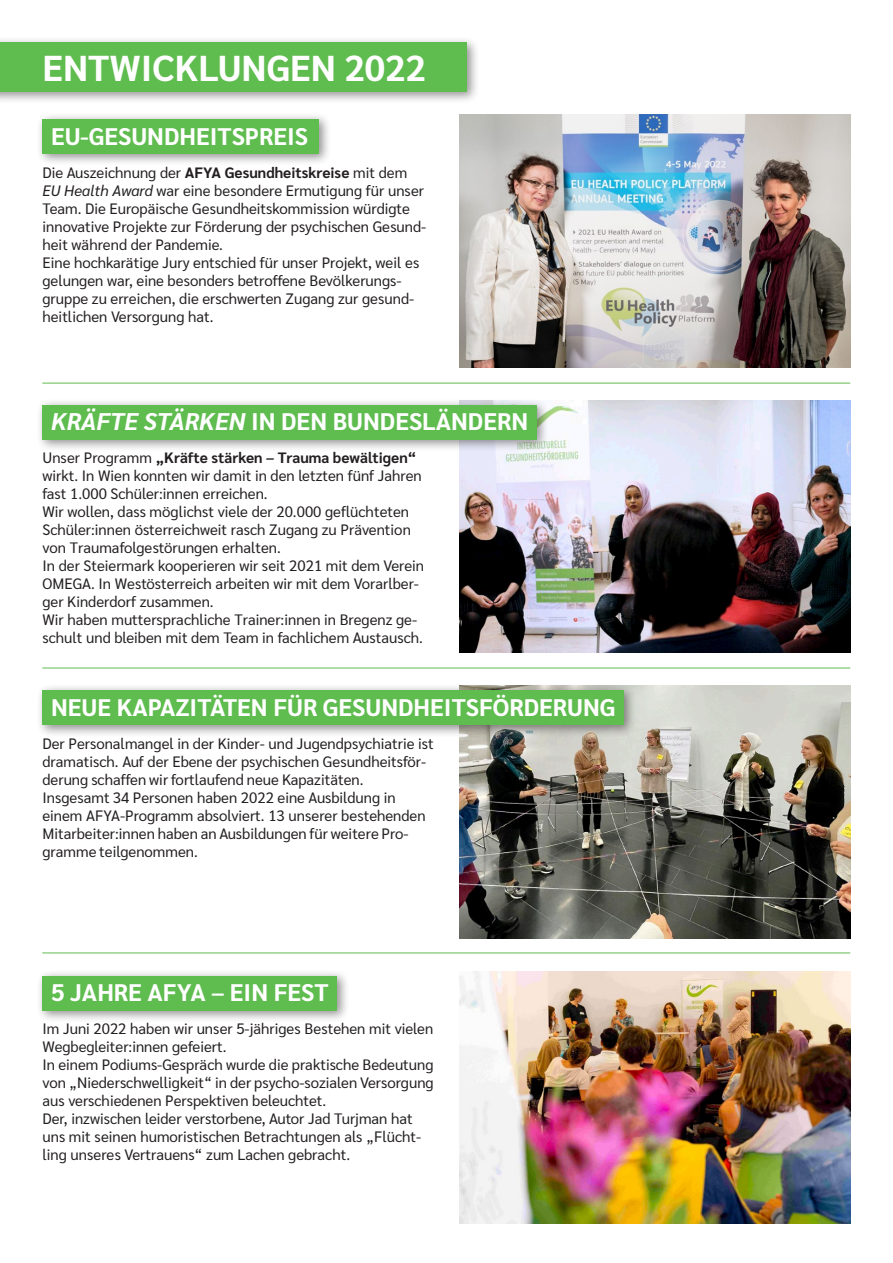
<style>
.page{position:relative;width:893px;height:1263px;background:#fff}
.page>*{position:absolute;margin:0;border:0;box-sizing:border-box;transform-origin:0 0}
.t1{font:700 36px "Sarabun";color:#fff}
.t2{font:700 24px "Sarabun";color:#fff}
.t3{font:15px/18px "Sarabun";color:#231f20}
.s1{font-weight:700}
.s2{font-style:italic}
</style>
<div class="page">
<img style="left:459px;top:686px;width:391px;height:252px">
<img style="left:459px;top:115px;width:391px;height:252px">
<img style="left:459px;top:971px;width:391px;height:253px">
<div style="left:36px;top:113px;width:295px;height:53px;background:#231f20;opacity:.5"></div>
<div style="left:43px;top:119px;width:276px;height:35px;background:#5fbc4f"></div>
<div style="left:36px;top:969px;width:313px;height:54px;background:#231f20;opacity:.5"></div>
<div style="left:43px;top:976px;width:294px;height:34px;background:#5fbc4f"></div>
<div style="left:0;top:36px;width:479px;height:68px;background:#231f20;opacity:.5"></div>
<div style="left:0;top:43px;width:467px;height:49px;background:#5fbc4f"></div>
<hr style="left:42px;top:383px;width:808px;height:1px;background:#5fbc4f">
<hr style="left:42px;top:952px;width:808px;height:1px;background:#5fbc4f">
<img style="left:459px;top:400px;width:391px;height:253px">
<div style="left:36px;top:684px;width:601px;height:53px;background:#231f20;opacity:.5"></div>
<div style="left:43px;top:690px;width:581px;height:35px;background:#5fbc4f"></div>
<hr style="left:42px;top:668px;width:808px;height:1px;background:#5fbc4f">
<div style="left:36px;top:398px;width:513px;height:54px;background:#231f20;opacity:.5"></div>
<div style="left:43px;top:405px;width:494px;height:34px;background:#5fbc4f"></div>
<h1 class="t1" style="left:43px;top:47px;width:385px">ENTWICKLUNGEN 2022</h1>
<h2 class="t2" style="left:51px;top:122px;width:259px">EU-GESUNDHEITSPREIS</h2>
<p class="t3" style="left:43px;top:163px;width:385px">Die Auszeichnung der <span class="s1">AFYA Gesundheitskreise</span> mit dem <span class="s2">EU Health Award</span> war eine besondere Ermutigung für unser Team. Die Europäische Gesundheitskommission würdigte innovative Projekte zur Förderung der psychischen Gesund&shy;heit während der Pandemie.<br>Eine hochkarätige Jury entschied für unser Projekt, weil es gelungen war, eine besonders betroffene Bevölkerungs&shy;gruppe zu erreichen, die erschwerten Zugang zur gesund&shy;heitlichen Versorgung hat.</p>
<h2 class="t2" style="left:51px;top:408px;width:479px"><span class="s2">KRÄFTE STÄRKEN</span> IN DEN BUNDESLÄNDERN</h2>
<p class="t3" style="left:43px;top:449px;width:383px">Unser Programm <span class="s1">„Kräfte stärken – Trauma bewältigen“ </span>wirkt. In Wien konnten wir damit in den letzten fünf Jahren fast 1.000 Schüler:innen erreichen.<br>Wir wollen, dass möglichst viele der 20.000 geflüchteten Schüler:innen österreichweit rasch Zugang zu Prävention von Traumafolgestörungen erhalten.<br>In der Steiermark kooperieren wir seit 2021 mit dem Verein OMEGA. In Westösterreich arbeiten wir mit dem Vorarlber&shy;ger Kinderdorf zusammen.<br>Wir haben muttersprachliche Trainer:innen in Bregenz ge&shy;schult und bleiben mit dem Team in fachlichem Austausch.</p>
<h2 class="t2" style="left:51px;top:693px;width:566px">NEUE KAPAZITÄTEN FÜR GESUNDHEITSFÖRDERUNG</h2>
<p class="t3" style="left:43px;top:734px;width:393px">Der Personalmangel in der Kinder- und Jugendpsychiatrie ist dramatisch. Auf der Ebene der psychischen Gesundheitsför&shy;derung schaffen wir fortlaufend neue Kapazitäten.<br>Insgesamt 34 Personen haben 2022 eine Ausbildung in einem AFYA-Programm absolviert. 13 unserer bestehenden Mitarbeiter:innen haben an Ausbildungen für weitere Pro&shy;gramme teilgenommen.</p>
<h2 class="t2" style="left:51px;top:979px;width:279px">5 JAHRE AFYA – EIN FEST</h2>
<p class="t3" style="left:43px;top:1020px;width:393px">Im Juni 2022 haben wir unser 5-jähriges Bestehen mit vielen Wegbegleiter:innen gefeiert.<br>In einem Podiums-Gespräch wurde die praktische Bedeutung von „Niederschwelligkeit“ in der psycho-sozialen Versorgung aus verschiedenen Perspektiven beleuchtet.<br>Der, inzwischen leider verstorbene, Autor Jad Turjman hat uns mit seinen humoristischen Betrachtungen als „Flücht&shy;ling unseres Vertrauens“ zum Lachen gebracht.</p>
</div>
